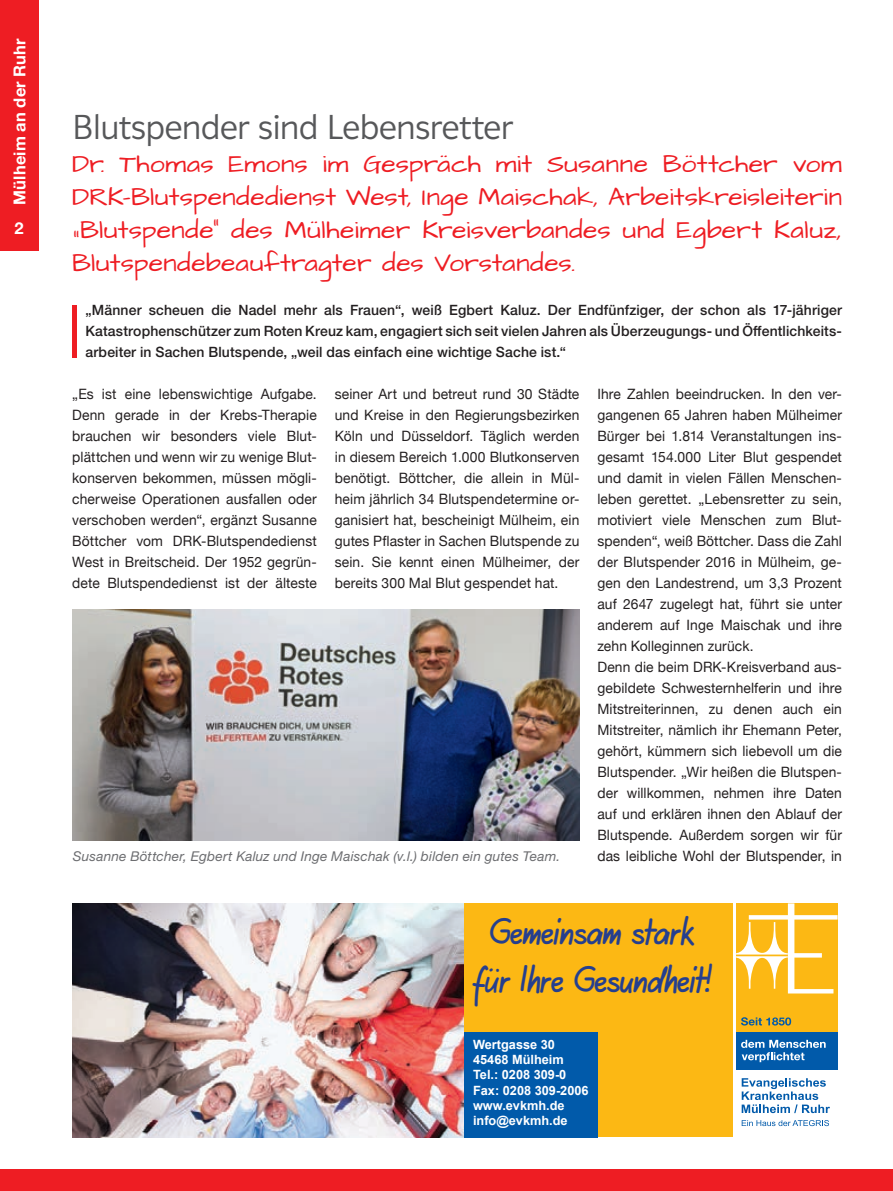
<style>
.page{position:relative;width:893px;height:1191px;background:#fff}
.page>*{position:absolute;margin:0;border:0;box-sizing:border-box;transform-origin:0 0}
.t1{font:36px "Polo 11 R Leicht";letter-spacing:-.005em;color:#57585a}
.t2{font:33px/48px "Agilo Handwriting";letter-spacing:-.02em;color:#253f8e;text-align:center}
.t3{font:25.5px/33px "Architects Daughter";letter-spacing:.01em;color:#ee1d23;text-align:justify;scale:1.04 1}
.t4{font:700 16.5px "Helvetica Neue LTW1 G";letter-spacing:.01em;color:#fff}
.t5{font:14.25px/21px "Helvetica Neue";letter-spacing:.01em;color:#231f20;text-align:justify}
.t6{font:500 14.25px/21px "Helvetica Neue LTW1 G";letter-spacing:.01em;color:#231f20;text-align:justify}
.t7{font:italic 13.5px "Helvetica Neue LTW1 G";letter-spacing:.015em;color:#6c6d70}
.t8{font:700 12.75px/15.3px "Arial";color:#fff}
</style>
<div class="page">
<div style="left:0;top:1169px;width:893px;height:22px;background:#ee1d23"></div>
<div style="left:0;top:0;width:38px;height:251px;background:#ee1d23"></div>
<div style="left:72px;top:305px;width:5px;height:52px;background:#ee1d23"></div>
<img style="left:72px;top:609px;width:507px;height:231px">
<svg style="left:742px;top:1078px;width:88px;height:35px"></svg>
<div style="left:736px;top:903px;width:101px;height:128px;background:#fcb814"></div>
<div style="left:736px;top:1031px;width:101px;height:38px;background:#015aaa"></div>
<svg style="left:741px;top:1039px;width:85px;height:23px"></svg>
<svg style="left:741px;top:1017px;width:50px;height:8px"></svg>
<svg style="left:736px;top:903px;width:102px;height:90px"></svg>
<svg style="left:742px;top:1120px;width:87px;height:6px"></svg>
<div style="left:458px;top:903px;width:275px;height:234px;background:#fcb814"></div>
<div style="left:462px;top:1032px;width:136px;height:105px;background:#015aaa"></div>
<img style="left:72px;top:903px;width:391px;height:234px">
<p class="t4" style="left:10px;top:205px;width:168px;rotate:-90deg">Mülheim an der Ruhr</p>
<p class="t4" style="left:15px;top:218px;width:11px">2</p>
<h1 class="t1" style="left:72px;top:109px;width:442px">Blutspender sind Lebensretter</h1>
<h3 class="t3" style="left:72px;top:149px;width:742px">Dr. Thomas Emons im Gespräch mit Susanne Böttcher vom DRK-Blutspendedienst West, Inge Maischak, Arbeitskreisleiterin „Blutspende“ des Mülheimer Kreisverbandes und Egbert Kaluz, Blutspendebeauftragter des Vorstandes.</h3>
<p class="t6" style="left:86px;top:299px;width:758px">„Männer scheuen die Nadel mehr als Frauen“, weiß Egbert Kaluz. Der Endfünfziger, der schon als 17-jähriger Katastrophenschützer zum Roten Kreuz kam, engagiert sich seit vielen Jahren als Überzeugungs- und Öffentlichkeits&shy;arbeiter in Sachen Blutspende, „weil das einfach eine wichtige Sache ist.“</p>
<p class="t5" style="left:72px;top:384px;width:246px">„Es ist eine lebenswichtige Aufgabe.<br>Denn gerade in der Krebs-Therapie brauchen wir besonders viele Blut&shy;plättchen und wenn wir zu wenige Blut&shy;konserven bekommen, müssen mögli&shy;cherweise Operationen ausfallen oder verschoben werden“, ergänzt Susanne Böttcher vom DRK-Blutspendedienst West in Breitscheid. Der 1952 gegrün&shy;dete Blutspendedienst ist der älteste</p>
<p class="t5" style="left:335px;top:384px;width:246px">seiner Art und betreut rund 30 Städte und Kreise in den Regierungsbezirken Köln und Düsseldorf. Täglich werden in diesem Bereich 1.000 Blutkonserven benötigt. Böttcher, die allein in Mül&shy;heim jährlich 34 Blutspendetermine or&shy;ganisiert hat, bescheinigt Mülheim, ein gutes Pflaster in Sachen Blutspende zu sein. Sie kennt einen Mülheimer, der bereits 300 Mal Blut gespendet hat.</p>
<p class="t5" style="left:597px;top:384px;width:246px;text-align:left">Ihre Zahlen beeindrucken. In den ver&shy;gangenen 65 Jahren haben Mülheimer Bürger bei 1.814 Veranstaltungen ins&shy;gesamt 154.000 Liter Blut gespendet und damit in vielen Fällen Menschen&shy;leben gerettet. „Lebensretter zu sein, motiviert viele Menschen zum Blut&shy;spenden“, weiß Böttcher. Dass die Zahl der Blutspender 2016 in Mülheim, ge&shy;gen den Landestrend, um 3,3 Prozent auf 2647 zugelegt hat, führt sie unter anderem auf Inge Maischak und ihre zehn Kolleginnen zurück.<br>Denn die beim DRK-Kreisverband aus&shy;gebildete Schwesternhelferin und ihre Mitstreiterinnen, zu denen auch ein Mitstreiter, nämlich ihr Ehemann Peter, gehört, kümmern sich liebevoll um die Blutspender. „Wir heißen die Blutspen&shy;der willkommen, nehmen ihre Daten auf und erklären ihnen den Ablauf der Blutspende. Außerdem sorgen wir für</p>
<p class="t7" style="left:73px;top:848px;width:489px">Susanne Böttcher, Egbert Kaluz und Inge Maischak (v.l.) bilden ein gutes Team.</p>
<p class="t5" style="left:597px;top:846px;width:246px">das leibliche Wohl der Blutspender, in</p>
<h2 class="t2" style="left:472px;top:908px;width:241px">Gemeinsam stark für Ihre Gesundheit!</h2>
<p class="t8" style="left:473px;top:1037px;width:117px">Wertgasse 30<br>45468 Mülheim<br>Tel.: 0208 309-0<br>Fax: 0208 309-2006 www.evkmh.de info@evkmh.de</p>
</div>
